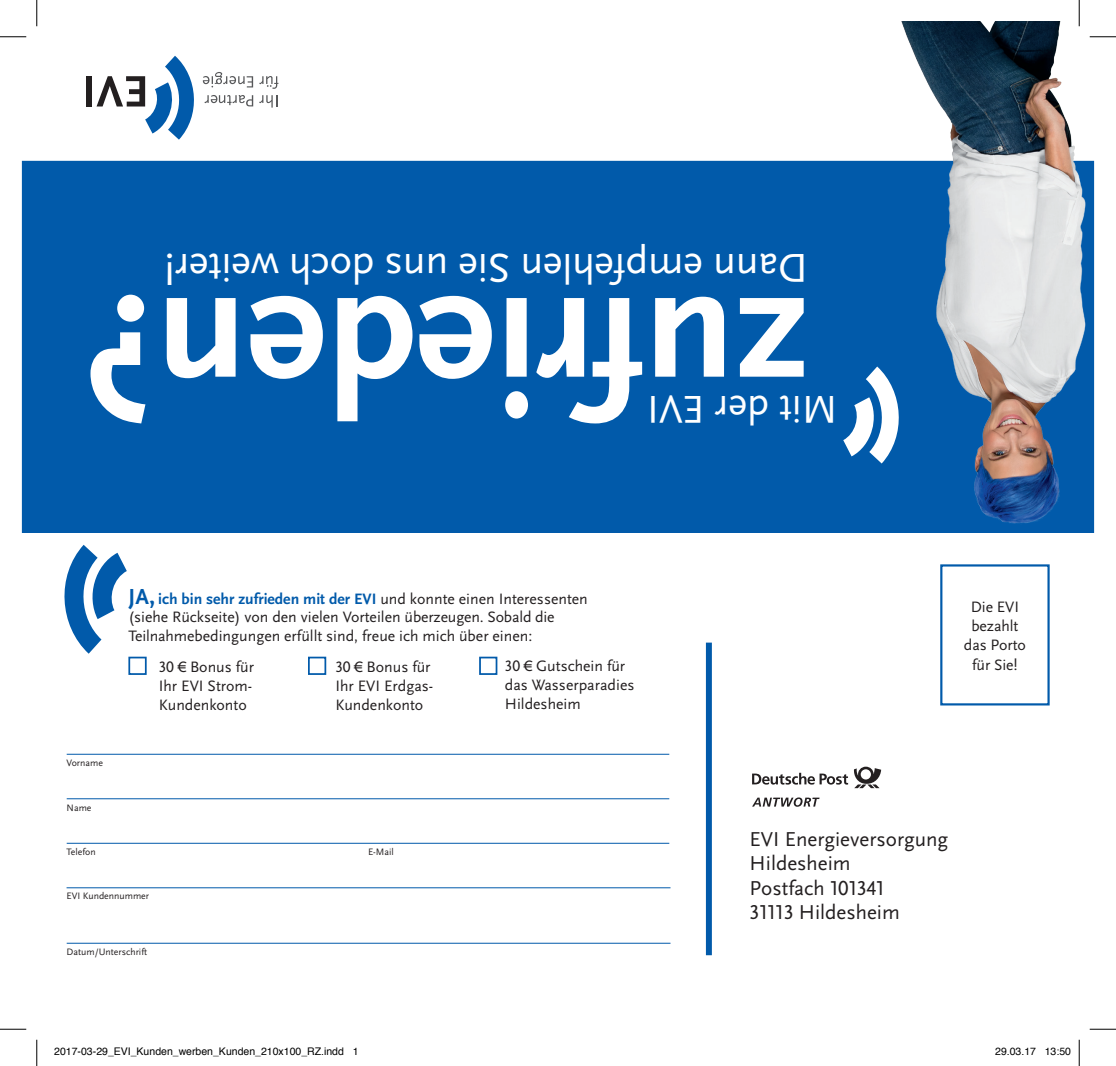
<style>
.page{position:relative;width:1116px;height:1066px;background:#fff}
.page>*{position:absolute;margin:0;border:0;box-sizing:border-box;transform-origin:0 0}
.t1{font:700 169.05px "Scala Sans Pro";color:#fff}
.t2{font:42px "Scala Sans Pro";letter-spacing:-.005em;color:#fff}
.t3{font:40.43px "Scala Sans Pro";color:#fff}
.t4{font:21px/24.5px "Scala Sans Pro";color:#231f20}
.t5{font:15.75px/19.2px "Scala Sans Pro";color:#231f20}
.t6{font:10.5px "Helvetica";color:#000}
.t7{font:9.8px "Scala Sans Pro";color:#231f20}
.s1{font-weight:700;font-size:22.75px;color:#015aaa}
.s2{font-weight:700;font-size:24.32px;color:#015aaa}
.s3{font-weight:700;color:#015aaa}
</style>
<div class="page">
<div style="left:22px;top:161px;width:571px;height:372px;background:#015aaa"></div>
<svg style="left:259px;top:95px;width:18px;height:13px"></svg>
<svg style="left:259px;top:76px;width:19px;height:13px"></svg>
<svg style="left:96px;top:56px;width:157px;height:84px"></svg>
<div style="left:86px;top:76px;width:6px;height:30px;background:#231f20"></div>
<img style="left:593px;top:22px;width:500px;height:511px">
<svg style="left:843px;top:366px;width:63px;height:97px"></svg>
<hr style="left:67px;top:754px;width:602px;height:1px;background:#015aaa">
<hr style="left:67px;top:843px;width:602px;height:1px;background:#015aaa">
<hr style="left:67px;top:887px;width:603px;height:1px;background:#015aaa">
<hr style="left:67px;top:943px;width:603px;height:1px;background:#015aaa">
<hr style="left:67px;top:798px;width:602px;height:1px;background:#015aaa">
<div style="left:705px;top:642px;width:6px;height:313px;background:#015aaa"></div>
<svg style="left:64px;top:545px;width:63px;height:108px"></svg>
<div style="left:128px;top:656px;width:19px;height:19px;border:2px solid #015aaa"></div>
<div style="left:308px;top:656px;width:18px;height:19px;border:2px solid #015aaa"></div>
<div style="left:940px;top:564px;width:109px;height:141px;border:2px solid #015aaa"></div>
<svg style="left:752px;top:766px;width:129px;height:22px"></svg>
<svg style="left:752px;top:797px;width:67px;height:9px"></svg>
<div style="left:479px;top:656px;width:18px;height:19px;border:2px solid #015aaa"></div>
<hr style="left:1089px;top:36px;width:26px;height:2px;background:#fff">
<hr style="left:1077px;top:0;width:3px;height:26px;background:#fff">
<svg style="left:0;top:36px;width:26px;height:1px"></svg>
<svg style="left:1089px;top:36px;width:26px;height:1px"></svg>
<svg style="left:0;top:1029px;width:26px;height:1px"></svg>
<svg style="left:1089px;top:1029px;width:26px;height:1px"></svg>
<svg style="left:36px;top:0;width:1px;height:26px"></svg>
<svg style="left:36px;top:1039px;width:1px;height:27px"></svg>
<svg style="left:1078px;top:0;width:1px;height:26px"></svg>
<svg style="left:1078px;top:1039px;width:1px;height:27px"></svg>
<h2 class="t2" style="left:808px;top:292px;width:645px;rotate:-180deg">Dann empfehlen Sie uns doch weiter!</h2>
<h1 class="t1" style="left:808px;top:452px;width:725px;rotate:-180deg">zufrieden?</h1>
<h3 class="t3" style="left:837px;top:433px;width:192px;rotate:-180deg">Mit der EVI</h3>
<p class="t5" style="left:128px;top:589px;width:461px"><span class="s1">JA</span><span class="s2">,</span> <span class="s3">ich bin sehr zufrieden mit der EVI</span> und konnte einen Interessenten (siehe Rückseite) von den vielen Vorteilen überzeugen. Sobald die<br>Teilnahmebedingungen erfüllt sind, freue ich mich über einen:</p>
<p class="t7" style="left:67px;top:756px;width:38px">Vorname</p>
<p class="t7" style="left:67px;top:802px;width:26px">Name</p>
<p class="t5" style="left:159px;top:657px;width:97px;text-align:justify">30 € Bonus für Ihr EVI Strom-Kundenkonto</p>
<p class="t5" style="left:335px;top:657px;width:99px">30 € Bonus für<br>Ihr EVI Erdgas-<br>Kundenkonto</p>
<p class="t5" style="left:505px;top:656px;width:131px">30 € Gutschein für das Wasserparadies<br>Hildesheim</p>
<p class="t7" style="left:67px;top:845px;width:31px">Telefon</p>
<p class="t7" style="left:368px;top:845px;width:27px">E-Mail</p>
<p class="t7" style="left:67px;top:890px;width:84px">EVI Kundennummer</p>
<p class="t7" style="left:67px;top:946px;width:82px">Datum/Unterschrift</p>
<p class="t5" style="left:963px;top:597px;width:64px;text-align:center">Die EVI bezahlt das Porto für Sie!</p>
<h3 class="t4" style="left:749px;top:826px;width:200px">EVI Energieversorgung<br>Hildesheim<br>Postfach 101341<br>31113 Hildesheim</h3>
<p class="t6" style="left:54px;top:1043px;width:306px">2017-03-29_EVI_Kunden_werben_Kunden_210x100_RZ.indd 1</p>
<p class="t6" style="left:994px;top:1043px;width:77px">29.03.17 13:50</p>
</div>
